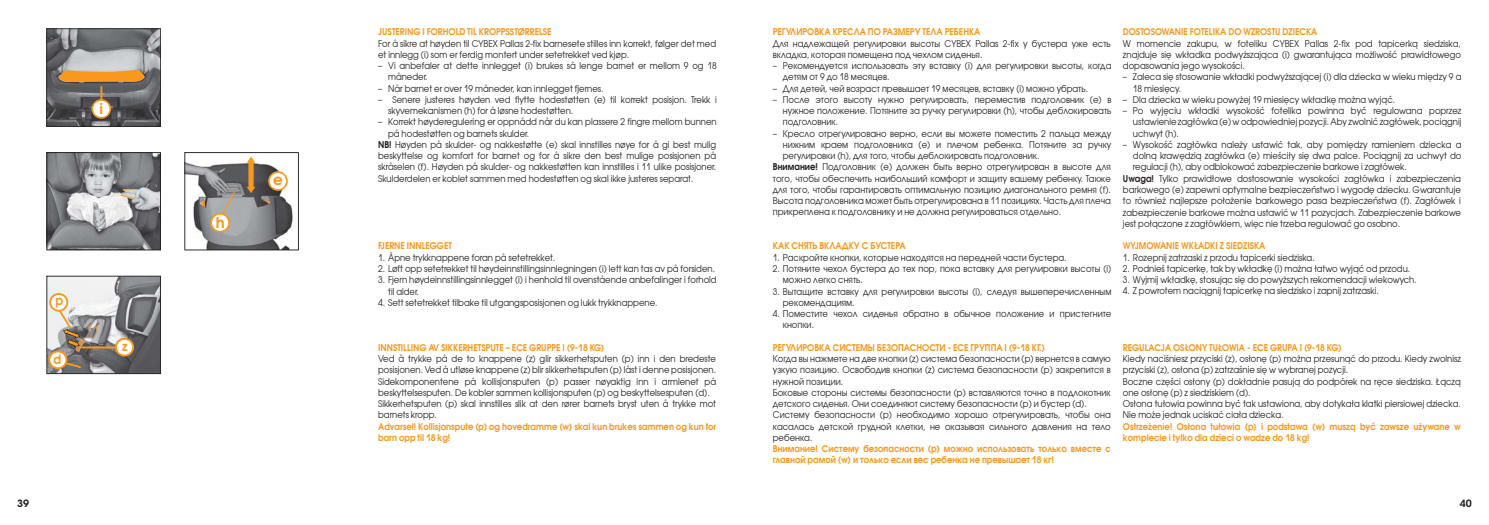
<style>
.page{position:relative;width:1489px;height:525px;background:#fff}
.page>*{position:absolute;margin:0;border:0;box-sizing:border-box;transform-origin:0 0}
.t1{font:700 15px "Avant Garde Gothic TT";color:#f8981d}
.t2{font:700 13px "Avant Garde Gothic TT";color:#f8981d;scale:.9 1}
.t3{font:600 10px "ITC Avant Garde Std";color:#231f20}
.t4{font:9.38px/11.2px "Avant Garde Gothic TT";color:#231f20;scale:.9 1}
.t5{font:700 9.38px/11.2px "Avant Garde Gothic TT";color:#f8981d;scale:.9 1}
.t6{font:600 9.12px "Franklin Gothic Itc T";color:#f8981d}
.s1{font-weight:700}
</style>
<div class="page">
<svg style="left:46px;top:152px;width:115px;height:98px;background:#8c8d90"></svg>
<svg style="left:46px;top:28px;width:115px;height:99px;background:#7f7871"></svg>
<svg style="left:184px;top:152px;width:115px;height:98px"></svg>
<svg style="left:46px;top:275px;width:115px;height:99px"></svg>
<h1 class="t1" style="left:99px;top:99px;width:5px">i</h1>
<h2 class="t2" style="left:55px;top:292px;width:10px">p</h2>
<h2 class="t2" style="left:53px;top:351px;width:10px">d</h2>
<h2 class="t2" style="left:122px;top:338px;width:7px">z</h2>
<h1 class="t1" style="left:216px;top:213px;width:10px">h</h1>
<p class="t6" style="left:217px;top:217px;width:6px">h</p>
<h1 class="t1" style="left:273px;top:170px;width:11px">e</h1>
<p class="t6" style="left:276px;top:176px;width:6px">e</p>
<p class="t5" style="left:378px;top:26px;width:194px">JUSTERING I FORHOLD TIL KROPPSSTØRRELSE</p>
<p class="t5" style="left:772px;top:26px;width:232px">РЕГУЛИРОВКА КРЕСЛА ПО РАЗМЕРУ ТЕЛА РЕБЕНКА</p>
<p class="t5" style="left:1122px;top:26px;width:218px">DOSTOSOWANIE FOTELIKA DO WZROSTU DZIECKA</p>
<p class="t4" style="left:378px;top:37px;width:377px">For å sikre at høyden til CYBEX Pallas 2-fix barnesete stilles inn korrekt, følger det med et innlegg (i) som er ferdig montert under setetrekket ved kjøp.</p>
<p class="t4" style="left:388px;top:60px;width:366px;text-indent:-10px">– Vi anbefaler at dette innlegget (i) brukes så lenge barnet er mellom 9 og 18 måneder.</p>
<p class="t4" style="left:378px;top:82px;width:252px">– Når barnet er over 19 måneder, kan innlegget fjernes.</p>
<p class="t4" style="left:388px;top:94px;width:366px;text-indent:-10px">– Senere justeres høyden ved flytte hodestøtten (e) til korrekt posisjon. Trekk i skyvemekanismen (h) for å løsne hodestøtten.</p>
<p class="t4" style="left:388px;top:116px;width:366px;text-indent:-10px">– Korrekt høyderegulering er oppnådd når du kan plassere 2 fingre mellom bunnen på hodestøtten og barnets skulder.</p>
<p class="t4" style="left:378px;top:139px;width:377px;text-align:justify"><span class="s1">NB!</span> Høyden på skulder- og nakkestøtte (e) skal innstilles nøye for å gi best mulig beskyttelse og komfort for barnet og for å sikre den best mulige posisjonen på skråselen (f). Høyden på skulder- og nakkestøtten kan innstilles i 11 ulike posisjoner.<br>Skulderdelen er koblet sammen med hodestøtten og skal ikke justeres separat.</p>
<p class="t4" style="left:772px;top:37px;width:377px">Для надлежащей регулировки высоты CYBEX Pallas 2-fix у бустера уже есть вкладка, которая помещена под чехлом сиденья.</p>
<p class="t4" style="left:782px;top:60px;width:366px;text-indent:-10px">– Рекомендуется использовать эту вставку (i) для регулировки высоты, когда детям от 9 до 18 месяцев.</p>
<p class="t4" style="left:772px;top:82px;width:352px">– Для детей, чей возраст превышает 19 месяцев, вставку (i) можно убрать.</p>
<p class="t4" style="left:782px;top:94px;width:366px;text-align:justify;text-indent:-10px">– После этого высоту нужно регулировать, переместив подголовник (е) в нужное положение. Потяните за ручку регулировки (h), чтобы деблокировать подголовник.</p>
<p class="t4" style="left:782px;top:127px;width:366px;text-align:justify;text-indent:-10px">– Кресло отрегулировано верно, если вы можете поместить 2 пальца между нижним краем подголовника (е) и плечом ребенка. Потяните за ручку регулировки (h), для того, чтобы деблокировать подголовник.</p>
<p class="t4" style="left:772px;top:161px;width:377px;text-align:justify"><span class="s1">Внимание!</span> Подголовник (e) должен быть верно отрегулирован в высоте для того, чтобы обеспечить наибольший комфорт и защиту вашему ребенку. Также для того, чтобы гарантировать оптимальную позицию диагонального ремня (f).<br>Высота подголовника может быть отрегулирована в 11 позициях. Часть для плеча прикреплена к подголовнику и не должна регулироваться отдельно.</p>
<p class="t4" style="left:1122px;top:37px;width:377px;text-align:justify">W momencie zakupu, w foteliku CYBEX Pallas 2-fix pod tapicerką siedziska, znajduje się wkładka podwyższająca (i) gwarantująca możliwość prawidłowego dopasowania jego wysokości.</p>
<p class="t4" style="left:1132px;top:71px;width:366px;text-indent:-10px">– Zaleca się stosowanie wkładki podwyższającej (i) dla dziecka w wieku między 9 a<br>18 miesięcy.</p>
<p class="t4" style="left:1122px;top:94px;width:304px">– Dla dziecka w wieku powyżej 19 miesięcy wkładkę można wyjąć.</p>
<p class="t4" style="left:1132px;top:105px;width:366px;text-align:justify;text-indent:-10px">– Po wyjęciu wkładki wysokość fotelika powinna być regulowana poprzez ustawienie zagłówka (e) w odpowiedniej pozycji. Aby zwolnić zagłówek, pociągnij uchwyt (h).</p>
<p class="t4" style="left:1132px;top:139px;width:366px;text-align:justify;text-indent:-10px">– Wysokość zagłówka należy ustawić tak, aby pomiędzy ramieniem dziecka a dolną krawędzią zagłówka (e) mieściły się dwa palce. Pociągnij za uchwyt do regulacji (h), aby odblokować zabezpieczenie barkowe i zagłówek.</p>
<p class="t4" style="left:1122px;top:172px;width:377px;text-align:justify"><span class="s1">Uwaga!</span> Tylko prawidłowe dostosowanie wysokości zagłówka i zabezpieczenia barkowego (e) zapewni optymalne bezpieczeństwo i wygodę dziecku. Gwarantuje to również najlepsze położenie barkowego pasa bezpieczeństwa (f). Zagłówek i zabezpieczenie barkowe można ustawić w 11 pozycjach. Zabezpieczenie barkowe jest połączone z zagłówkiem, więc nie trzeba regulować go osobno.</p>
<p class="t5" style="left:378px;top:240px;width:84px">FJERNE INNLEGGET</p>
<p class="t4" style="left:378px;top:251px;width:198px">1. Åpne trykknappene foran på setetrekket.</p>
<p class="t4" style="left:378px;top:263px;width:376px">2. Løft opp setetrekket til høydeinnstillingsinnlegningen (i) lett kan tas av på forsiden.</p>
<p class="t4" style="left:388px;top:274px;width:366px;text-indent:-10px">3. Fjern høydeinnstillingsinnlegget (i) i henhold til ovenstående anbefalinger i forhold til alder.</p>
<p class="t4" style="left:378px;top:296px;width:312px">4. Sett setetrekket tilbake til utgangsposisjonen og lukk trykknappene.</p>
<p class="t5" style="left:378px;top:341px;width:253px">INNSTILLING AV SIKKERHETSPUTE – ECE GRUPPE I (9-18 KG)</p>
<p class="t4" style="left:378px;top:353px;width:377px">Ved å trykke på de to knappene (z) glir sikkerhetsputen (p) inn i den bredeste posisjonen. Ved å utløse knappene (z) blir sikkerhetsputen (p) låst i denne posisjonen.<br>Sidekomponentene på kollisjonsputen (p) passer nøyaktig inn i armlenet på beskyttelsesputen. De kobler sammen kollisjonsputen (p) og beskyttelsesputen (d).<br>Sikkerhetsputen (p) skal innstilles slik at den rører barnets bryst uten å trykke mot barnets kropp.</p>
<p class="t5" style="left:378px;top:420px;width:377px">Advarsel! Kollisjonspute (p) og hovedramme (w) skal kun brukes sammen og kun for barn opp til 18 kg!</p>
<p class="t5" style="left:772px;top:240px;width:149px">КАК СНЯТЬ ВКЛАДКУ С БУСТЕРА</p>
<p class="t5" style="left:1122px;top:240px;width:160px">WYJMOWANIE WKŁADKI Z SIEDZISKA</p>
<p class="t4" style="left:772px;top:251px;width:328px">1. Раскройте кнопки, которые находятся на передней части бустера.</p>
<p class="t4" style="left:782px;top:263px;width:366px;text-indent:-10px">2. Потяните чехол бустера до тех пор, пока вставку для регулировки высоты (i) можно легко снять.</p>
<p class="t4" style="left:782px;top:285px;width:366px;text-indent:-10px">3. Вытащите вставку для регулировки высоты (i), следуя вышеперечисленным рекомендациям.</p>
<p class="t4" style="left:782px;top:308px;width:366px;text-indent:-10px">4. Поместите чехол сиденья обратно в обычное положение и пристегните кнопки.</p>
<p class="t4" style="left:772px;top:353px;width:377px">Когда вы нажмете на две кнопки (z) система безопасности (р) вернется в самую узкую позицию. Освободив кнопки (z) система безопасности (р) закрепится в нужной позиции.<br>Боковые стороны системы безопасности (р) вставляются точно в подлокотник детского сиденья. Они соединяют систему безопасности (р) и бустер (d).<br>Систему безопасности (р) необходимо хорошо отрегулировать, чтобы она касалась детской грудной клетки, не оказывая сильного давления на тело ребенка.</p>
<p class="t5" style="left:772px;top:443px;width:377px">Внимание! Систему безопасности (р) можно использовать только вместе с главной рамой (w) и только если вес ребенка не превышает 18 кг!</p>
<p class="t5" style="left:772px;top:341px;width:304px">РЕГУЛИРОВКА СИСТЕМЫ БЕЗОПАСНОСТИ - ЕСЕ ГРУППА I (9-18 КГ.)</p>
<p class="t4" style="left:1122px;top:251px;width:214px">1. Rozepnij zatrzaski z przodu tapicerki siedziska.</p>
<p class="t4" style="left:1122px;top:262px;width:320px">2. Podnieś tapicerkę, tak by wkładkę (i) można łatwo wyjąć od przodu.</p>
<p class="t4" style="left:1122px;top:274px;width:328px">3. Wyjmij wkładkę, stosując się do powyższych rekomendacji wiekowych.</p>
<p class="t4" style="left:1122px;top:285px;width:286px">4. Z powrotem naciągnij tapicerkę na siedzisko i zapnij zatrzaski.</p>
<p class="t5" style="left:1122px;top:341px;width:244px">REGULACJA OSŁONY TUŁOWIA - ECE GRUPA I (9-18 KG)</p>
<p class="t4" style="left:1122px;top:353px;width:377px">Kiedy naciśniesz przyciski (z), osłonę (p) można przesunąć do przodu. Kiedy zwolnisz przyciski (z), osłona (p) zatrzaśnie się w wybranej pozycji.<br>Boczne części osłony (p) dokładnie pasują do podpórek na ręce siedziska. Łączą one osłonę (p) z siedziskiem (d).<br>Osłona tułowia powinna być tak ustawiona, aby dotykała klatki piersiowej dziecka.<br>Nie może jednak uciskać ciała dziecka.</p>
<p class="t5" style="left:1122px;top:420px;width:377px">Ostrzeżenie! Osłona tułowia (p) i podstawa (w) muszą być zawsze używane w komplecie i tylko dla dzieci o wadze do 18 kg!</p>
<p class="t3" style="left:17px;top:497px;width:14px">39</p>
<p class="t3" style="left:1459px;top:497px;width:14px">40</p>
</div>
